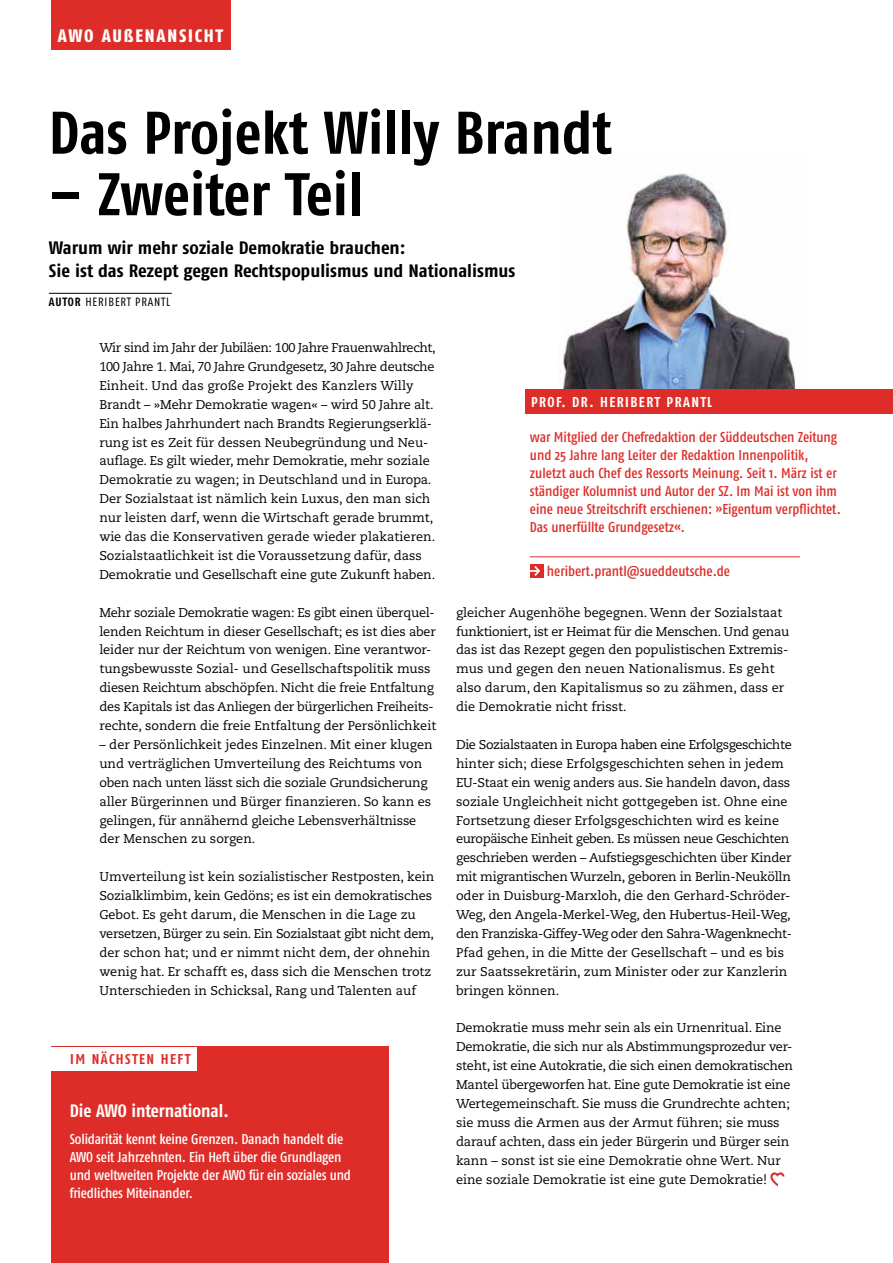
<style>
.page{position:relative;width:893px;height:1263px;background:#fff}
.page>*{position:absolute;margin:0;border:0;box-sizing:border-box;transform-origin:0 0}
.t1{font:700 60px "Fago Co";color:#000}
.t2{font:700 18px/22.5px "Fago Co";color:#000;scale:1.08 1}
.t3{font:700 18px "Fago Co";letter-spacing:-.005em;color:#fff}
.t4{font:18px "Fago Co Exb Lf";letter-spacing:.1em;color:#fff}
.t5{font:14.25px/18px "Fago Co Med";color:#de2d28}
.t6{font:14.25px/18px "Fago Co Med";letter-spacing:-.01em;color:#fff}
.t7{font:700 14.25px "Fago Co";letter-spacing:.1em;color:#fff}
.t8{font:700 14.25px "Fago Co";letter-spacing:.1em;color:#de2d28}
.t9{font:12.75px/18.9px "Caecilia";letter-spacing:-.01em;color:#000}
.t10{font:12px "Fago Co";letter-spacing:.07em;color:#000}
.s1{font-weight:700}
</style>
<div class="page">
<img style="left:558px;top:173px;width:249px;height:217px">
<hr style="left:49px;top:293px;width:123px;height:1px;background:#000">
<div style="left:51px;top:1047px;width:338px;height:216px;background:#de2d28"></div>
<div style="left:0;top:1047px;width:196px;height:23px;background:#fff"></div>
<svg style="left:770px;top:1172px;width:14px;height:14px"></svg>
<div style="left:51px;top:0;width:179px;height:49px;background:#de2d28"></div>
<div style="left:525px;top:390px;width:368px;height:24px;background:#de2d28"></div>
<hr style="left:530px;top:556px;width:270px;height:1px;background:#de2d28">
<div style="left:530px;top:564px;width:13px;height:14px;background:#de2d28"></div>
<svg style="left:530px;top:566px;width:10px;height:10px"></svg>
<h2 class="t4" style="left:58px;top:25px;width:166px">AWO AUßENANSICHT</h2>
<h1 class="t1" style="left:49px;top:98px;width:564px">Das Projekt Willy Brandt</h1>
<h1 class="t1" style="left:49px;top:159px;width:316px">– Zweiter Teil</h1>
<h2 class="t2" style="left:49px;top:236px;width:433px">Warum wir mehr soziale Demokratie brauchen:<br>Sie ist das Rezept gegen Rechtspopulismus und Nationalismus</h2>
<p class="t10" style="left:49px;top:295px;width:123px"><span class="s1">AUTOR</span> HERIBERT PRANTL</p>
<p class="t9" style="left:99px;top:338px;width:338px">Wir sind im Jahr der Jubiläen: 100 Jahre Frauenwahlrecht, 100 Jahre 1. Mai, 70 Jahre Grundgesetz, 30 Jahre deutsche Einheit. Und das große Projekt des Kanzlers Willy Brandt – »Mehr Demokratie wagen« – wird 50 Jahre alt.<br>Ein halbes Jahrhundert nach Brandts Regierungserklä&shy;rung ist es Zeit für dessen Neubegründung und Neu&shy;auflage. Es gilt wieder, mehr Demokratie, mehr soziale Demokratie zu wagen; in Deutschland und in Europa.<br>Der Sozialstaat ist nämlich kein Luxus, den man sich nur leisten darf, wenn die Wirtschaft gerade brummt, wie das die Konservativen gerade wieder plakatieren.<br>Sozialstaatlichkeit ist die Voraussetzung dafür, dass Demokratie und Gesellschaft eine gute Zukunft haben.</p>
<p class="t9" style="left:99px;top:603px;width:338px">Mehr soziale Demokratie wagen: Es gibt einen überquel&shy;lenden Reichtum in dieser Gesellschaft; es ist dies aber leider nur der Reichtum von wenigen. Eine verantwor&shy;tungsbewusste Sozial- und Gesellschaftspolitik muss diesen Reichtum abschöpfen. Nicht die freie Entfaltung des Kapitals ist das Anliegen der bürgerlichen Freiheits&shy;rechte, sondern die freie Entfaltung der Persönlichkeit</p>
<p class="t9" style="left:99px;top:735px;width:335px">– der Persönlichkeit jedes Einzelnen. Mit einer klugen und verträglichen Umverteilung des Reichtums von oben nach unten lässt sich die soziale Grundsicherung aller Bürgerinnen und Bürger finanzieren. So kann es gelingen, für annähernd gleiche Lebensverhältnisse der Menschen zu sorgen.</p>
<p class="t9" style="left:99px;top:867px;width:336px">Umverteilung ist kein sozialistischer Restposten, kein Sozialklimbim, kein Gedöns; es ist ein demokratisches Gebot. Es geht darum, die Menschen in die Lage zu versetzen, Bürger zu sein. Ein Sozialstaat gibt nicht dem, der schon hat; und er nimmt nicht dem, der ohnehin wenig hat. Er schafft es, dass sich die Menschen trotz Unterschieden in Schicksal, Rang und Talenten auf</p>
<p class="t7" style="left:531px;top:394px;width:183px">PROF. DR. HERIBERT PRANTL</p>
<p class="t5" style="left:530px;top:427px;width:313px">war Mitglied der Chefredaktion der Süddeutschen Zeitung und 25 Jahre lang Leiter der Redaktion Innenpolitik, zuletzt auch Chef des Ressorts Meinung. Seit 1. März ist er ständiger Kolumnist und Autor der SZ. Im Mai ist von ihm eine neue Streitschrift erschienen: »Eigentum verpflichtet.<br>Das unerfüllte Grundgesetz«.</p>
<p class="t5" style="left:547px;top:562px;width:185px">heribert.prantl@sueddeutsche.de</p>
<p class="t9" style="left:456px;top:603px;width:335px">gleicher Augenhöhe begegnen. Wenn der Sozialstaat funktioniert, ist er Heimat für die Menschen. Und genau das ist das Rezept gegen den populistischen Extremis&shy;mus und gegen den neuen Nationalismus. Es geht also darum, den Kapitalismus so zu zähmen, dass er die Demokratie nicht frisst.</p>
<p class="t9" style="left:456px;top:735px;width:337px">Die Sozialstaaten in Europa haben eine Erfolgsgeschichte hinter sich; diese Erfolgsgeschichten sehen in jedem EU-Staat ein wenig anders aus. Sie handeln davon, dass soziale Ungleichheit nicht gottgegeben ist. Ohne eine Fortsetzung dieser Erfolgsgeschichten wird es keine europäische Einheit geben. Es müssen neue Geschichten geschrieben werden – Aufstiegsgeschichten über Kinder mit migrantischen Wurzeln, geboren in Berlin-Neukölln oder in Duisburg-Marxloh, die den Gerhard-Schröder-Weg, den Angela-Merkel-Weg, den Hubertus-Heil-Weg, den Franziska-Giffey-Weg oder den Sahra-Wagenknecht-Pfad gehen, in die Mitte der Gesellschaft – und es bis zur Saatssekretärin, zum Minister oder zur Kanzlerin bringen können.</p>
<p class="t9" style="left:456px;top:1019px;width:338px">Demokratie muss mehr sein als ein Urnenritual. Eine Demokratie, die sich nur als Abstimmungsprozedur ver&shy;steht, ist eine Autokratie, die sich einen demokratischen Mantel übergeworfen hat. Eine gute Demokratie ist eine Wertegemeinschaft. Sie muss die Grundrechte achten; sie muss die Armen aus der Armut führen; sie muss darauf achten, dass ein jeder Bürgerin und Bürger sein kann – sonst ist sie eine Demokratie ohne Wert. Nur eine soziale Demokratie ist eine gute Demokratie!</p>
<p class="t8" style="left:70px;top:1051px;width:121px">IM NÄCHSTEN HEFT</p>
<h2 class="t3" style="left:70px;top:1101px;width:160px">Die AWO international.</h2>
<p class="t6" style="left:70px;top:1130px;width:283px">Solidarität kennt keine Grenzen. Danach handelt die AWO seit Jahrzehnten. Ein Heft über die Grundlagen und weltweiten Projekte der AWO für ein soziales und friedliches Miteinander.</p>
</div>
